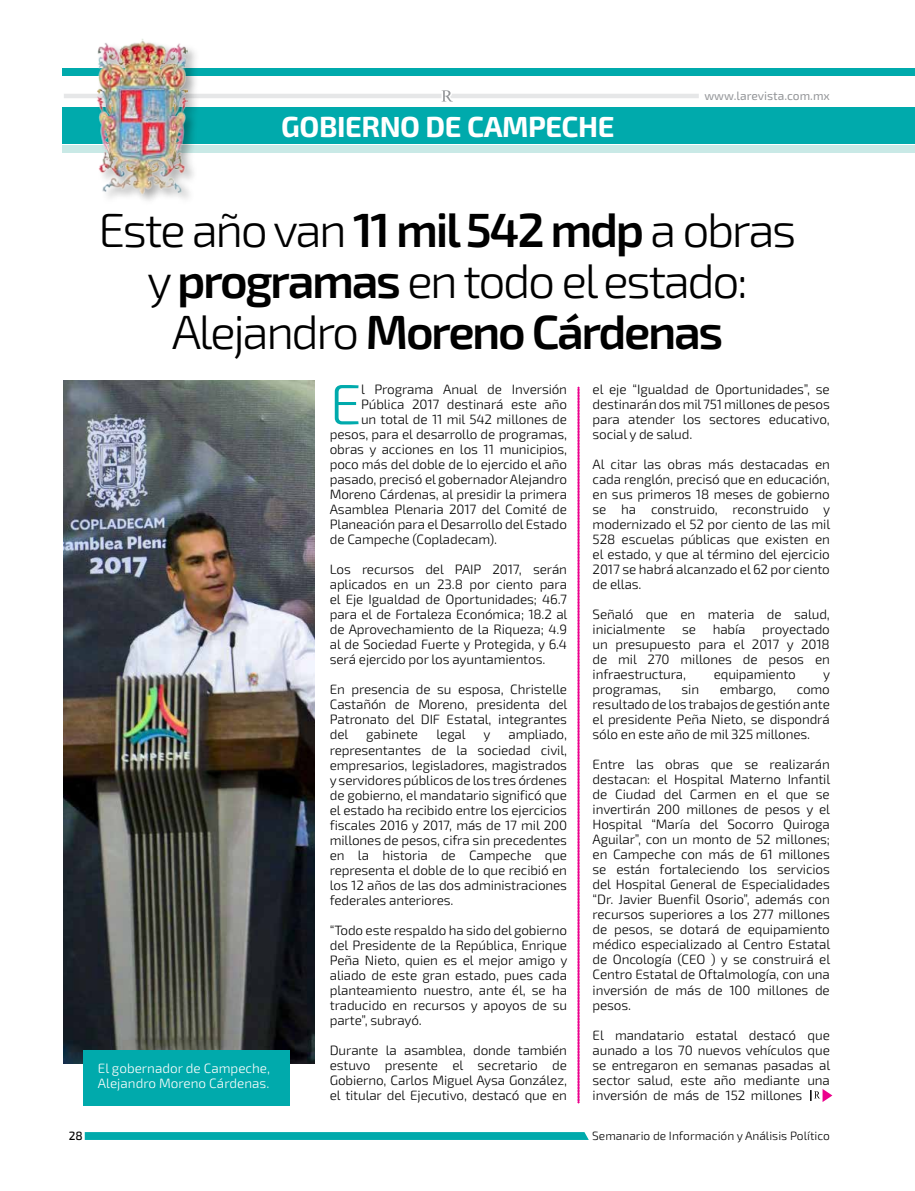
<style>
.page{position:relative;width:915px;height:1191px;background:#fff}
.page>*{position:absolute;margin:0;border:0;box-sizing:border-box;transform-origin:0 0}
.t1{font:300 57px "Exo 2";color:#00aaac}
.t2{font:300 48px/51px "Exo 2";letter-spacing:-.05em;color:#000;text-align:center}
.t3{font:700 29.1px "Exo 2";letter-spacing:-.015em;color:#fff}
.t4{font:300 13.5px/15px "Exo 2";letter-spacing:-.01em;color:#000;text-align:justify}
.t5{font:300 13.5px/15px "Exo 2";color:#fff}
.t6{font:300 12px "Exo 2";color:#000}
.t7{font:12px "Exo 2";color:#939598}
.t8{font:500 12px "Exo 2";color:#000}
.s1{font-weight:600}
</style>
<div class="page">
<hr style="left:64px;top:94px;width:377px;height:4px;background:#e6e7e8">
<hr style="left:441px;top:94px;width:257px;height:4px;background:#e6e7e8">
<svg style="left:441px;top:90px;width:12px;height:12px"></svg>
<svg style="left:85px;top:1132px;width:503px;height:8px;background:#04abad"></svg>
<svg style="left:577px;top:387px;width:2px;height:716px"></svg>
<div style="left:62px;top:107px;width:852px;height:36px;background:#00aaac"></div>
<div style="left:62px;top:145px;width:852px;height:7px;background:#c9e9e6"></div>
<div style="left:62px;top:69px;width:852px;height:7px;background:#00aaac"></div>
<div style="left:95px;top:38px;width:106px;height:169px;background:#000;opacity:.35"></div>
<img style="left:96px;top:38px;width:91px;height:156px">
<img style="left:64px;top:381px;width:251px;height:682px">
<div style="left:83px;top:1050px;width:206px;height:56px;background:#00aaac"></div>
<svg style="left:810px;top:1089px;width:22px;height:13px"></svg>
<h3 class="t3" style="left:281px;top:109px;width:334px">GOBIERNO DE CAMPECHE</h3>
<p class="t7" style="left:704px;top:89px;width:127px">www.larevista.com.mx</p>
<p class="t8" style="left:69px;top:1128px;width:16px">28</p>
<h2 class="t2" style="left:98px;top:206px;width:699px">Este año van <span class="s1">11 mil 542 mdp</span> a obras y <span class="s1">programas</span> en todo el estado:<br>Alejandro <span class="s1">Moreno Cárdenas</span></h2>
<p class="t5" style="left:98px;top:1060px;width:174px">El gobernador de Campeche,<br>Alejandro Moreno Cárdenas.</p>
<h1 class="t1" style="left:330px;top:371px;width:33px">E</h1>
<p class="t4" style="left:361px;top:382px;width:207px">l Programa Anual de Inversión</p>
<p class="t4" style="left:361px;top:397px;width:207px">Pública 2017 destinará este año</p>
<p class="t4" style="left:361px;top:412px;width:207px">un total de 11 mil 542 millones de</p>
<p class="t4" style="left:330px;top:427px;width:239px">pesos, para el desarrollo de programas,</p>
<p class="t4" style="left:330px;top:442px;width:239px">obras y acciones en los 11 municipios,</p>
<p class="t4" style="left:330px;top:457px;width:239px">poco más del doble de lo ejercido el año</p>
<p class="t4" style="left:330px;top:472px;width:239px">pasado, precisó el gobernador Alejandro</p>
<p class="t4" style="left:330px;top:487px;width:239px">Moreno Cárdenas, al presidir la primera</p>
<p class="t4" style="left:330px;top:502px;width:239px">Asamblea Plenaria 2017 del Comité de</p>
<p class="t4" style="left:330px;top:517px;width:239px">Planeación para el Desarrollo del Estado</p>
<p class="t4" style="left:330px;top:532px;width:169px">de Campeche (Copladecam).</p>
<p class="t4" style="left:330px;top:562px;width:239px">Los recursos del PAIP 2017, serán aplicados en un 23.8 por ciento para el Eje Igualdad de Oportunidades; 46.7 para el de Fortaleza Económica; 18.2 al de Aprovechamiento de la Riqueza; 4.9 al de Sociedad Fuerte y Protegida, y 6.4 será ejercido por los ayuntamientos.</p>
<p class="t4" style="left:330px;top:682px;width:239px">En presencia de su esposa, Christelle Castañón de Moreno, presidenta del Patronato del DIF Estatal, integrantes del</p>
<p class="t4" style="left:330px;top:727px;width:239px;text-indent:178px">ampliado, representantes de la sociedad civil, empresarios, legisladores, magistrados y servidores públicos de los tres órdenes de gobierno, el mandatario significó que el estado ha recibido entre los ejercicios fiscales 2016 y 2017, más de 17 mil 200 millones de pesos, cifra sin precedentes en la historia de Campeche que representa el doble de lo que recibió en los 12 años de las dos administraciones federales anteriores.</p>
<p class="t4" style="left:330px;top:922px;width:239px">“Todo este respaldo ha sido del gobierno del Presidente de la República, Enrique Peña Nieto, quien es el mejor amigo y aliado de este gran estado, pues cada planteamiento nuestro, ante él, se ha traducido en recursos y apoyos de su parte”, subrayó.</p>
<p class="t4" style="left:330px;top:1042px;width:239px">Durante la asamblea, donde también estuvo presente el secretario de Gobierno, Carlos Miguel Aysa González, el titular del Ejecutivo, destacó que en</p>
<p class="t4" style="left:366px;top:727px;width:53px">gabinete</p>
<p class="t4" style="left:436px;top:727px;width:31px">legal</p>
<p class="t4" style="left:483px;top:727px;width:9px">y</p>
<p class="t4" style="left:592px;top:382px;width:239px">el eje “Igualdad de Oportunidades”, se destinarán dos mil 751 millones de pesos para atender los sectores educativo, social y de salud.</p>
<p class="t4" style="left:592px;top:457px;width:239px">Al citar las obras más destacadas en cada renglón, precisó que en educación, en sus primeros 18 meses de gobierno se ha construido, reconstruido y modernizado el 52 por ciento de las mil 528 escuelas públicas que existen en el estado, y que al término del ejercicio 2017 se habrá alcanzado el 62 por ciento de ellas.</p>
<p class="t4" style="left:592px;top:607px;width:239px">Señaló que en materia de salud, inicialmente se había proyectado un presupuesto para el 2017 y 2018 de mil 270 millones de pesos en infraestructura,</p>
<p class="t4" style="left:713px;top:667px;width:83px">equipamiento</p>
<p class="t4" style="left:822px;top:667px;width:9px">y</p>
<p class="t4" style="left:592px;top:682px;width:70px">programas,</p>
<p class="t4" style="left:681px;top:682px;width:19px">sin</p>
<p class="t4" style="left:719px;top:682px;width:58px">embargo,</p>
<p class="t4" style="left:592px;top:682px;width:239px;text-indent:204px">como resultado de los trabajos de gestión ante el presidente Peña Nieto, se dispondrá sólo en este año de mil 325 millones.</p>
<p class="t4" style="left:592px;top:757px;width:239px">Entre las obras que se realizarán destacan: el Hospital Materno Infantil de Ciudad del Carmen en el que se invertirán 200 millones de pesos y el Hospital “María del Socorro Quiroga Aguilar”, con un monto de 52 millones; en Campeche con más de 61 millones se están fortaleciendo los servicios del Hospital General de Especialidades “Dr. Javier Buenfil Osorio”, además con recursos superiores a los 277 millones de pesos, se dotará de equipamiento médico especializado al Centro Estatal de Oncología (CEO ) y se construirá el Centro Estatal de Oftalmología, con una inversión de más de 100 millones de pesos.</p>
<p class="t4" style="left:592px;top:1027px;width:239px">El mandatario estatal destacó que aunado a los 70 nuevos vehículos que se entregaron en semanas pasadas al sector salud, este año mediante una inversión de más de 152 millones</p>
<p class="t6" style="left:592px;top:1128px;width:239px">Semanario de Información y Análisis Político</p>
</div>
